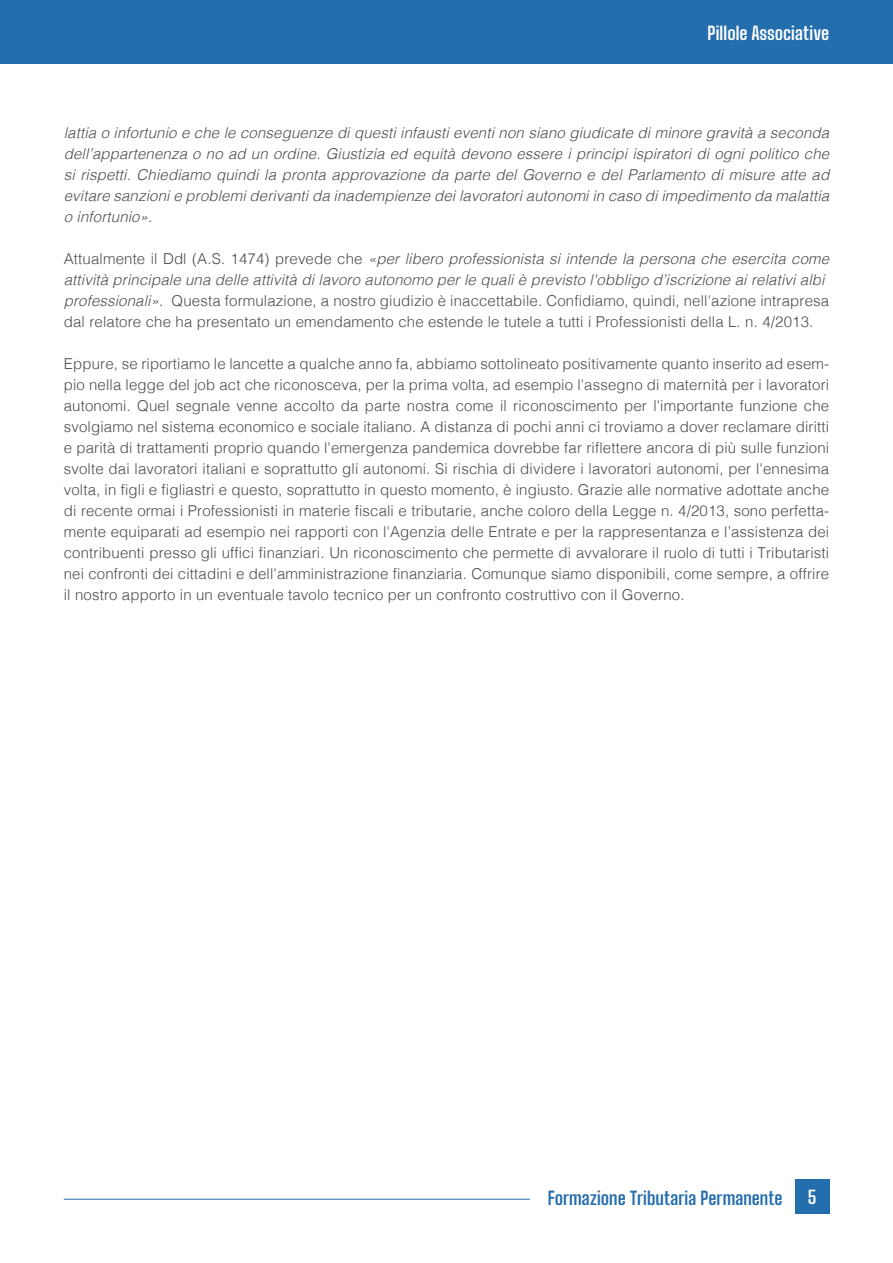
<style>
.page{position:relative;width:893px;height:1263px;background:#fff}
.page>*{position:absolute;margin:0;border:0;box-sizing:border-box;transform-origin:0 0}
.t1{font:700 18px "Big Shoulders Text";letter-spacing:.005em;color:#256ead}
.t2{font:700 18px "Big Shoulders Text";letter-spacing:.005em;color:#fff}
.Testo{font:300 15px/21px "Helvetica";letter-spacing:.01em;color:#4b4c4d}
.Testo-2{font:italic 300 15px/21px "Helvetica";letter-spacing:.01em;color:#4b4c4d;text-align:justify}
.s1{font-style:normal}
.s2{font-style:italic}
</style>
<div class="page">
<div style="left:0;top:0;width:893px;height:64px;background:#256ead"></div>
<hr style="left:64px;top:1199px;width:466px;height:1px;background:#256ead">
<div style="left:795px;top:1179px;width:34px;height:34px;background:#256ead"></div>
<p class="t2" style="left:707px;top:21px;width:123px">Pillole Associative</p>
<p class="Testo-2" style="left:64px;top:122px;width:767px">lattia o infortunio e che le conseguenze di questi infausti eventi non siano giudicate di minore gravità a seconda dell’appartenenza o no ad un ordine. Giustizia ed equità devono essere i principi ispiratori di ogni politico che si rispetti. Chiediamo quindi la pronta approvazione da parte del Governo e del Parlamento di misure atte ad evitare sanzioni e problemi derivanti da inadempienze dei lavoratori autonomi in caso di impedimento da malattia o infortunio».</p>
<p class="Testo-2" style="left:64px;top:248px;width:767px"><span class="s1">Attualmente il Ddl (A.S. 1474) prevede che</span> «per libero professionista si intende la persona che esercita come attività principale una delle attività di lavoro autonomo per le quali è previsto l'obbligo d’iscrizione ai relativi albi</p>
<p class="Testo" style="left:64px;top:289px;width:767px"><span class="s2">professionali»</span>. Questa formulazione, a nostro giudizio è inaccettabile. Confidiamo, quindi, nell'azione intrapresa dal relatore che ha presentato un emendamento che estende le tutele a tutti i Professionisti della L. n. 4/2013.</p>
<p class="Testo" style="left:64px;top:352px;width:767px;text-align:justify">Eppure, se riportiamo le lancette a qualche anno fa, abbiamo sottolineato positivamente quanto inserito ad esem&shy;pio nella legge del job act che riconosceva, per la prima volta, ad esempio l'assegno di maternità per i lavoratori autonomi. Quel segnale venne accolto da parte nostra come il riconoscimento per l'importante funzione che svolgiamo nel sistema economico e sociale italiano. A distanza di pochi anni ci troviamo a dover reclamare diritti e parità di trattamenti proprio quando l'emergenza pandemica dovrebbe far riflettere ancora di più sulle funzioni svolte dai lavoratori italiani e soprattutto gli autonomi. Si rischia di dividere i lavoratori autonomi, per l'ennesima volta, in figli e figliastri e questo, soprattutto in questo momento, è ingiusto. Grazie alle normative adottate anche di recente ormai i Professionisti in materie fiscali e tributarie, anche coloro della Legge n. 4/2013, sono perfetta&shy;mente equiparati ad esempio nei rapporti con l'Agenzia delle Entrate e per la rappresentanza e l’assistenza dei contribuenti presso gli uffici finanziari. Un riconoscimento che permette di avvalorare il ruolo di tutti i Tributaristi nei confronti dei cittadini e dell'amministrazione finanziaria. Comunque siamo disponibili, come sempre, a offrire il nostro apporto in un eventuale tavolo tecnico per un confronto costruttivo con il Governo.</p>
<p class="t1" style="left:548px;top:1185px;width:236px">Formazione Tributaria Permanente</p>
<p class="t2" style="left:808px;top:1184px;width:10px">5</p>
</div>
